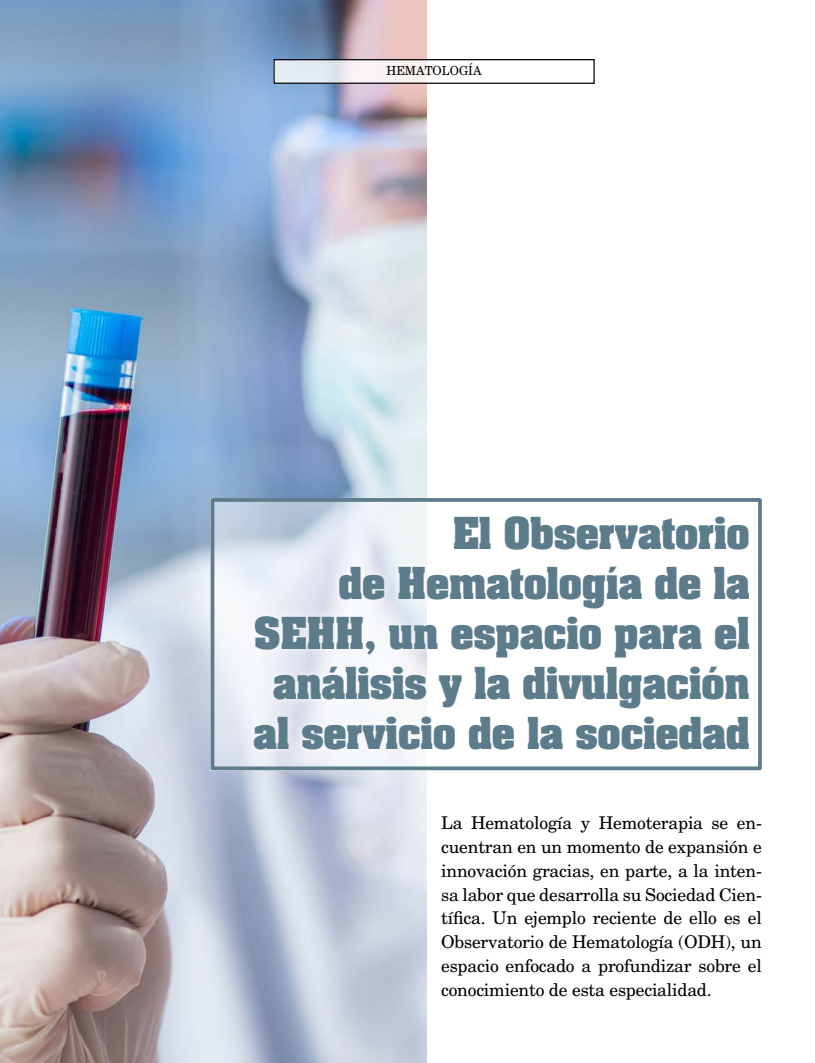
<style>
.page{position:relative;width:815px;height:1063px;background:#fff}
.page>*{position:absolute;margin:0;border:0;box-sizing:border-box;transform-origin:0 0}
.t1{font:700 37.5px/50px "Aardvark";letter-spacing:-.01em;color:#5d7c8b;text-align:right}
.t2{font:17.5px/23.8px "New Brunswick";letter-spacing:-.01em;color:#000;text-align:justify}
.t3{font:12.5px "New Brunswick";color:#000;scale:.95 1}
</style>
<div class="page">
<img style="left:0;top:0;width:427px;height:1063px">
<div style="left:273px;top:59px;width:322px;height:25px;background:linear-gradient(to right,#e7e9f1,#fff)"></div>
<svg style="left:216px;top:503px;width:211px;height:262px"></svg>
<div style="left:246px;top:509px;width:511px;height:249px;background:#fff;opacity:.75"></div>
<div style="left:211px;top:498px;width:551px;height:272px;border:4px solid #5d7c8b"></div>
<div style="left:273px;top:59px;width:322px;height:25px;border:1px solid #000"></div>
<p class="t3" style="left:386px;top:63px;width:102px">HEMATOLOGÍA</p>
<h1 class="t1" style="left:253px;top:507px;width:498px">El Observatorio<br>de Hematología de la<br>SEHH, un espacio para el análisis y la divulgación al servicio de la sociedad</h1>
<p class="t2" style="left:441px;top:811px;width:322px">La Hematología y Hemoterapia se en&shy;cuentran en un momento de expansión e innovación gracias, en parte, a la inten&shy;sa labor que desarrolla su Sociedad Cien&shy;tífica. Un ejemplo reciente de ello es el Observatorio de Hematología (ODH), un espacio enfocado a profundizar sobre el conocimiento de esta especialidad.</p>
</div>
